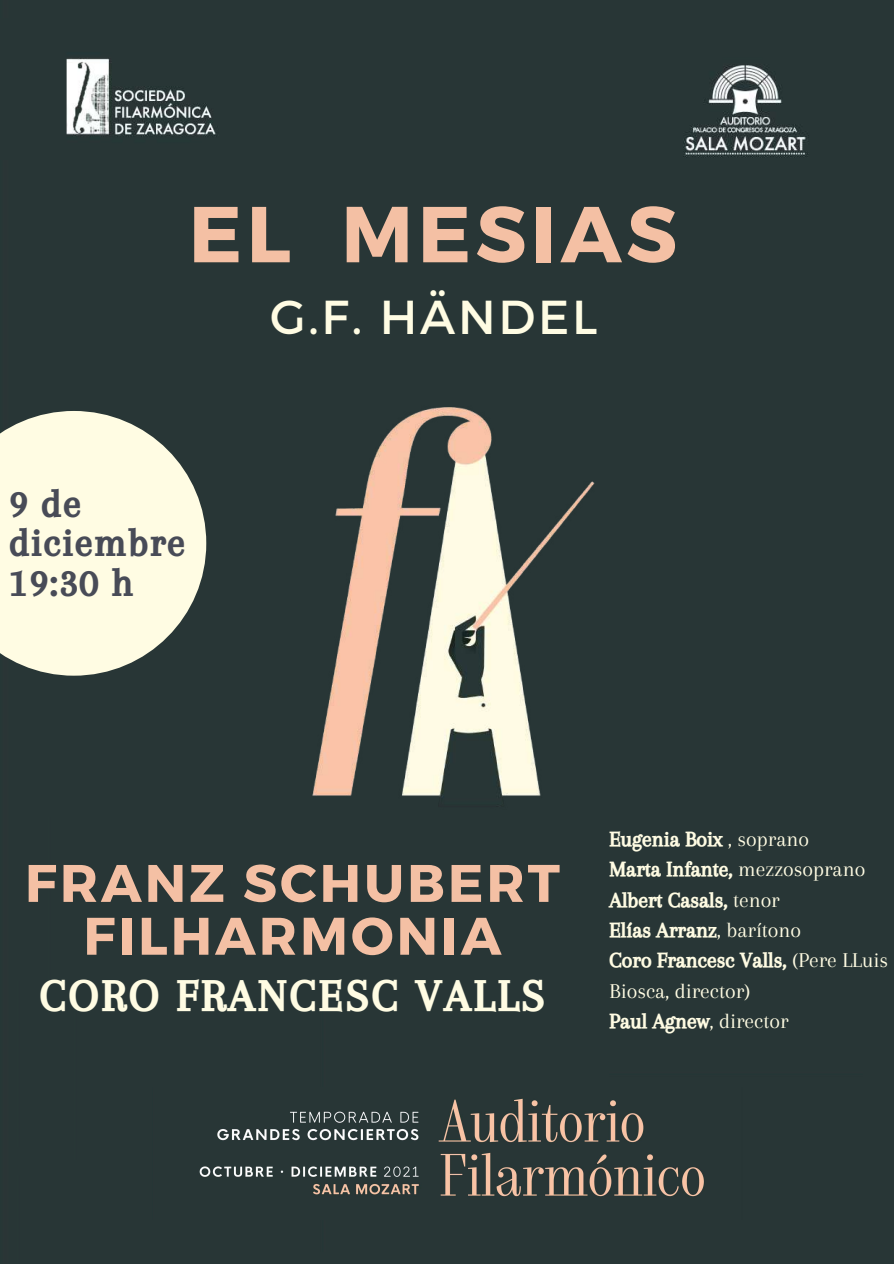
<style>
.page{position:relative;width:894px;height:1264px;background:#fff}
.page>*{position:absolute;margin:0;border:0;box-sizing:border-box;transform-origin:0 0}
.t1{font:700 79.05px "Montserrat";letter-spacing:.055em;color:#f4c0a4}
.t2{font:700 52.8px/52.8px "Montserrat";letter-spacing:.055em;color:#f4c0a4;text-align:center}
.t3{font:47.55px "Montserrat";letter-spacing:.055em;color:#fffce3}
.t4{font:45.6px "CA Generated";letter-spacing:.07em;color:#fffce3}
.t5{font:39.75px/39.5px "CA Generated";letter-spacing:.045em;color:#484b57}
.t6{font:21.9px/30.5px "CA Generated";color:#fffce3}
.t7{font:21.9px "Arapey";color:#fffce3}
.s1{font-family:"Arapey"}
</style>
<div class="page">
<div style="left:0;top:0;width:893px;height:1263px;background:#283636"></div>
<img style="left:861px;top:1036px;width:32px;height:27px">
<div style="left:17px;top:981px;width:208px;height:165px;background:#283636"></div>
<div style="left:861px;top:924px;width:32px;height:112px;background:#283636"></div>
<div style="left:804px;top:1118px;width:89px;height:56px;background:#283636"></div>
<div style="left:17px;top:1175px;width:208px;height:88px;background:#283636"></div>
<div style="left:861px;top:607px;width:32px;height:141px;background:#283636"></div>
<div style="left:861px;top:748px;width:32px;height:176px;background:#283636"></div>
<div style="left:48px;top:817px;width:208px;height:164px;background:#283636"></div>
<div style="left:319px;top:999px;width:485px;height:252px;background:#283636"></div>
<div style="left:609px;top:591px;width:252px;height:486px;background:#283636"></div>
<div style="left:74px;top:994px;width:208px;height:165px;background:#283636"></div>
<img style="left:151px;top:1087px;width:592px;height:132px">
<svg style="left:0;top:411px;width:206px;height:264px;background:#ddddc8"></svg>
<img style="left:282px;top:371px;width:334px;height:471px">
<img style="left:610px;top:19px;width:270px;height:181px">
<img style="left:0;top:19px;width:255px;height:141px">
<h1 class="t1" style="left:189px;top:183px;width:490px">EL MESIAS</h1>
<h3 class="t3" style="left:270px;top:286px;width:329px">G.F. HÄNDEL</h3>
<h3 class="t5" style="left:10px;top:483px;width:177px">9 de diciembre<br>19:30 h</h3>
<h2 class="t2" style="left:25px;top:854px;width:536px">FRANZ SCHUBERT<br>FILHARMONIA</h2>
<h3 class="t4" style="left:40px;top:969px;width:506px">CORO FRANCESC VALLS</h3>
<p class="t6" style="left:609px;top:823px;width:280px">Eugenia Boix <span class="s1">, soprano<br></span>Marta Infante, <span class="s1">mezzosoprano<br></span>Albert Casals, <span class="s1">tenor<br></span>Elías Arranz<span class="s1">, barítono<br></span>Coro Francesc Valls, <span class="s1">(Pere LLuis</span></p>
<p class="t7" style="left:609px;top:978px;width:142px">Biosca, director)</p>
<p class="t6" style="left:609px;top:1006px;width:180px">Paul Agnew<span class="s1">, director</span></p>
</div>
